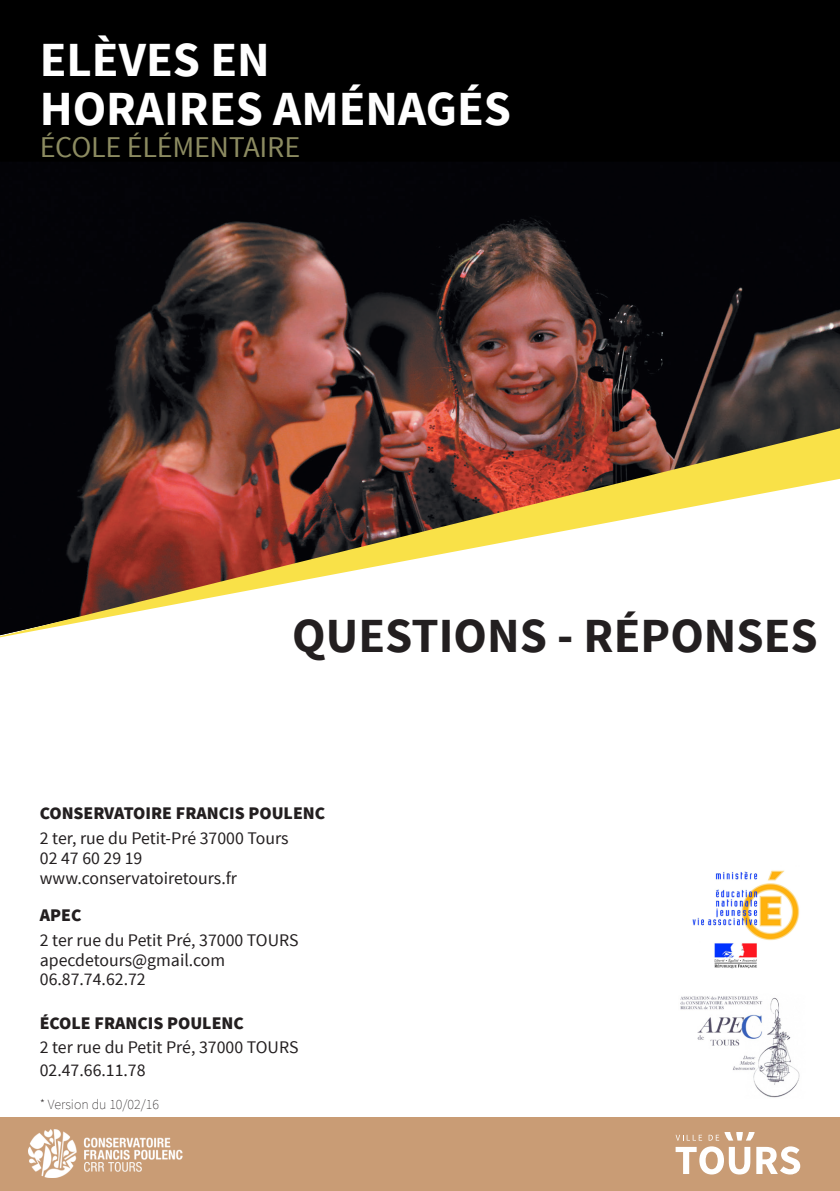
<style>
.page{position:relative;width:840px;height:1191px;background:#fff}
.page>*{position:absolute;margin:0;border:0;box-sizing:border-box;transform-origin:0 0}
.t1{font:700 49px/49px "Source Sans Pro";color:#fff}
.t2{font:700 49px "Source Sans Pro";color:#231f20}
.t3{font:30.2px "Source Sans Pro";letter-spacing:-.01em;color:#8c8b61}
.t4{font:17.8px/20px "Source Sans Pro";color:#231f20}
.t5{font:900 17.8px "Source Sans Pro";color:#231f20}
.t6{font:200 14px "Source Sans Pro";color:#231f20}
</style>
<div class="page">
<div style="left:0;top:1117px;width:839px;height:74px;background:#c99c75"></div>
<svg style="left:675px;top:1146px;width:75px;height:28px"></svg>
<svg style="left:756px;top:1146px;width:43px;height:28px"></svg>
<svg style="left:675px;top:1134px;width:26px;height:6px"></svg>
<svg style="left:708px;top:1132px;width:46px;height:8px"></svg>
<img style="left:28px;top:1129px;width:154px;height:48px">
<div style="left:0;top:0;width:839px;height:162px;background:#000"></div>
<img style="left:0;top:162px;width:839px;height:266px">
<svg style="left:0;top:428px;width:839px;height:209px"></svg>
<img style="left:692px;top:870px;width:108px;height:99px">
<img style="left:680px;top:996px;width:120px;height:102px">
<h1 class="t1" style="left:40px;top:37px;width:472px">ELÈVES EN<br>HORAIRES AMÉNAGÉS</h1>
<h2 class="t3" style="left:40px;top:129px;width:262px">ÉCOLE ÉLÉMENTAIRE</h2>
<h1 class="t2" style="left:292px;top:604px;width:526px">QUESTIONS - RÉPONSES</h1>
<p class="t5" style="left:40px;top:801px;width:287px">CONSERVATOIRE FRANCIS POULENC</p>
<p class="t4" style="left:40px;top:828px;width:250px">2 ter, rue du Petit-Pré 37000 Tours<br>02 47 60 29 19 www.conservatoiretours.fr</p>
<p class="t5" style="left:40px;top:903px;width:43px">APEC</p>
<p class="t4" style="left:40px;top:930px;width:260px">2 ter rue du Petit Pré, 37000 TOURS apecdetours@gmail.com<br>06.87.74.62.72</p>
<p class="t5" style="left:40px;top:1011px;width:205px">ÉCOLE FRANCIS POULENC</p>
<p class="t4" style="left:40px;top:1036px;width:260px;line-height:22.2px">2 ter rue du Petit Pré, 37000 TOURS<br>02.47.66.11.78</p>
<p class="t6" style="left:40px;top:1096px;width:121px">* Version du 10/02/16</p>
</div>
